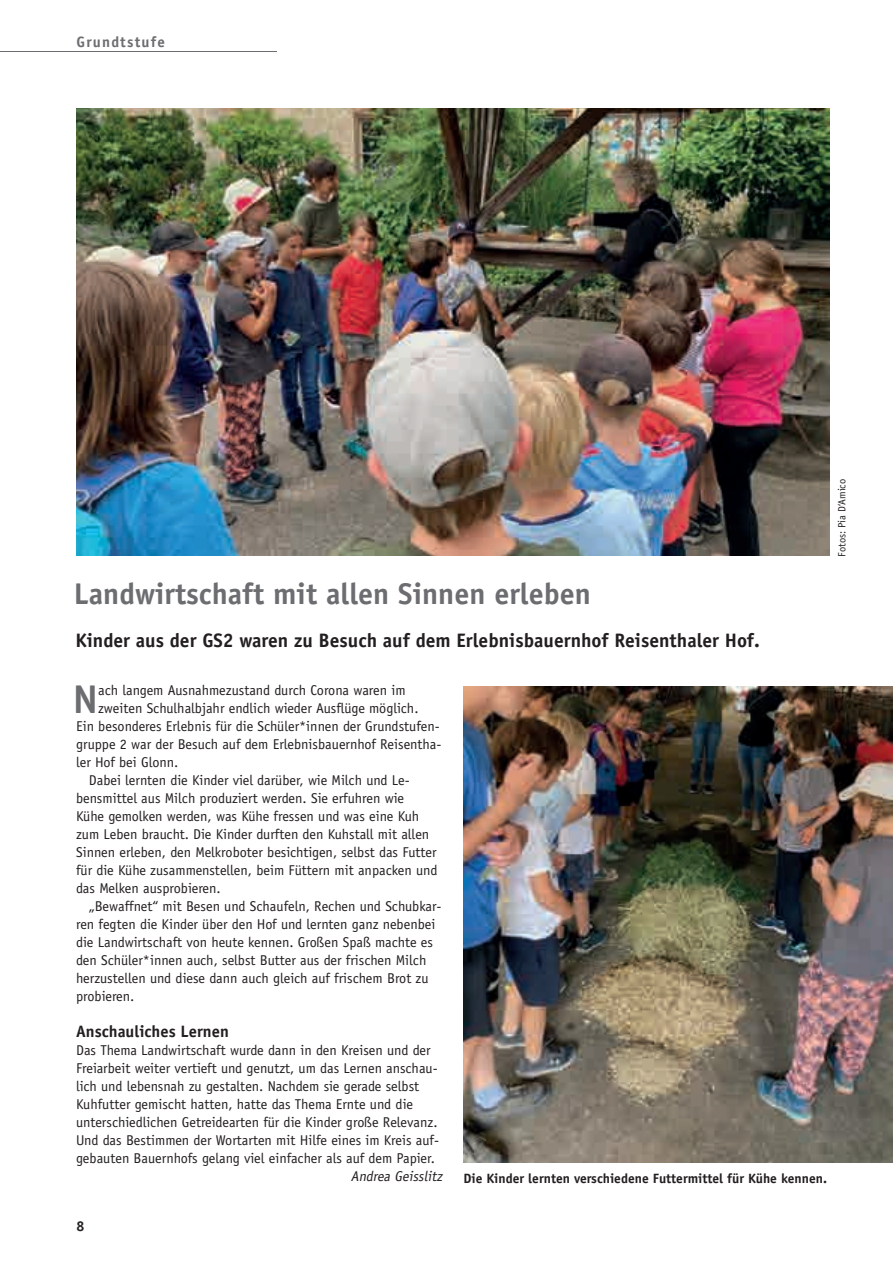
<style>
.page{position:relative;width:893px;height:1263px;background:#fff}
.page>*{position:absolute;margin:0;border:0;box-sizing:border-box;transform-origin:0 0}
.t1{font:700 40.2px "Officina Sans Std";color:#6c6d70}
.t2{font:700 30px "Officina Sans Std";color:#6c6d70}
.t3{font:700 19.5px "Officina Sans Std";color:#231f20}
.t4{font:700 16.5px "Officina Sans Std";color:#231f20}
.t5{font:700 15px "Officina Sans Std";letter-spacing:.08em;color:#6c6d70}
.t6{font:14.25px/18px "Officina Sans Std";color:#231f20}
.t7{font:italic 14.25px "Officina Sans Std";color:#231f20}
.t8{font:700 14.25px "Officina Sans Std";color:#231f20}
.t9{font:700 13.5px "Officina Sans Std";color:#231f20}
.t10{font:10.5px "Officina Sans Std";color:#231f20}
</style>
<div class="page">
<img style="left:77px;top:108px;width:752px;height:448px">
<hr style="left:0;top:51px;width:276px;height:1px;background:#6c6d70">
<img style="left:463px;top:686px;width:430px;height:476px">
<p class="t5" style="left:77px;top:32px;width:90px">Grundtstufe</p>
<h2 class="t2" style="left:74px;top:575px;width:519px">Landwirtschaft mit allen Sinnen erleben</h2>
<h3 class="t3" style="left:76px;top:628px;width:686px">Kinder aus der GS2 waren zu Besuch auf dem Erlebnisbauernhof Reisenthaler Hof.</h3>
<p class="t10" style="left:836px;top:557px;width:79px;rotate:-90deg">Fotos: Pia D‘Amico</p>
<h1 class="t1" style="left:73px;top:674px;width:27px">N</h1>
<p class="t6" style="left:98px;top:681px;width:309px">ach langem Ausnahmezustand durch Corona waren im</p>
<p class="t6" style="left:98px;top:699px;width:322px">zweiten Schulhalbjahr endlich wieder Ausflüge möglich.</p>
<p class="t6" style="left:76px;top:717px;width:365px">Ein besonderes Erlebnis für die Schüler*innen der Grundstufen-</p>
<p class="t6" style="left:76px;top:735px;width:367px">gruppe 2 war der Besuch auf dem Erlebnisbauernhof Reisentha-</p>
<p class="t6" style="left:76px;top:753px;width:104px">ler Hof bei Glonn.</p>
<p class="t6" style="left:89px;top:771px;width:322px">Dabei lernten die Kinder viel darüber, wie Milch und Le-</p>
<p class="t6" style="left:76px;top:789px;width:329px">bensmittel aus Milch produziert werden. Sie erfuhren wie</p>
<p class="t6" style="left:76px;top:807px;width:345px">Kühe gemolken werden, was Kühe fressen und was eine Kuh</p>
<p class="t6" style="left:76px;top:825px;width:355px">zum Leben braucht. Die Kinder durften den Kuhstall mit allen</p>
<p class="t6" style="left:76px;top:843px;width:362px">Sinnen erleben, den Melkroboter besichtigen, selbst das Futter</p>
<p class="t6" style="left:76px;top:861px;width:363px">für die Kühe zusammenstellen, beim Füttern mit anpacken und</p>
<p class="t6" style="left:76px;top:879px;width:146px">das Melken ausprobieren.</p>
<p class="t6" style="left:89px;top:897px;width:354px">„Bewaffnet“ mit Besen und Schaufeln, Rechen und Schubkar-</p>
<p class="t6" style="left:76px;top:915px;width:361px">ren fegten die Kinder über den Hof und lernten ganz nebenbei</p>
<p class="t6" style="left:76px;top:933px;width:358px">die Landwirtschaft von heute kennen. Großen Spaß machte es</p>
<p class="t6" style="left:76px;top:951px;width:352px">den Schüler*innen auch, selbst Butter aus der frischen Milch</p>
<p class="t6" style="left:76px;top:969px;width:354px">herzustellen und diese dann auch gleich auf frischem Brot zu</p>
<p class="t6" style="left:76px;top:987px;width:60px">probieren.</p>
<p class="t4" style="left:76px;top:1021px;width:154px">Anschauliches Lernen</p>
<p class="t6" style="left:76px;top:1041px;width:364px">Das Thema Landwirtschaft wurde dann in den Kreisen und der Freiarbeit weiter vertieft und genutzt, um das Lernen anschau&shy;lich und lebensnah zu gestalten. Nachdem sie gerade selbst Kuhfutter gemischt hatten, hatte das Thema Ernte und die unterschiedlichen Getreidearten für die Kinder große Relevanz.<br>Und das Bestimmen der Wortarten mit Hilfe eines im Kreis auf&shy;gebauten Bauernhofs gelang viel einfacher als auf dem Papier.</p>
<p class="t7" style="left:351px;top:1167px;width:96px">Andrea Geisslitz</p>
<p class="t9" style="left:463px;top:1169px;width:365px">Die Kinder lernten verschiedene Futtermittel für Kühe kennen.</p>
<p class="t8" style="left:77px;top:1217px;width:9px">8</p>
</div>
